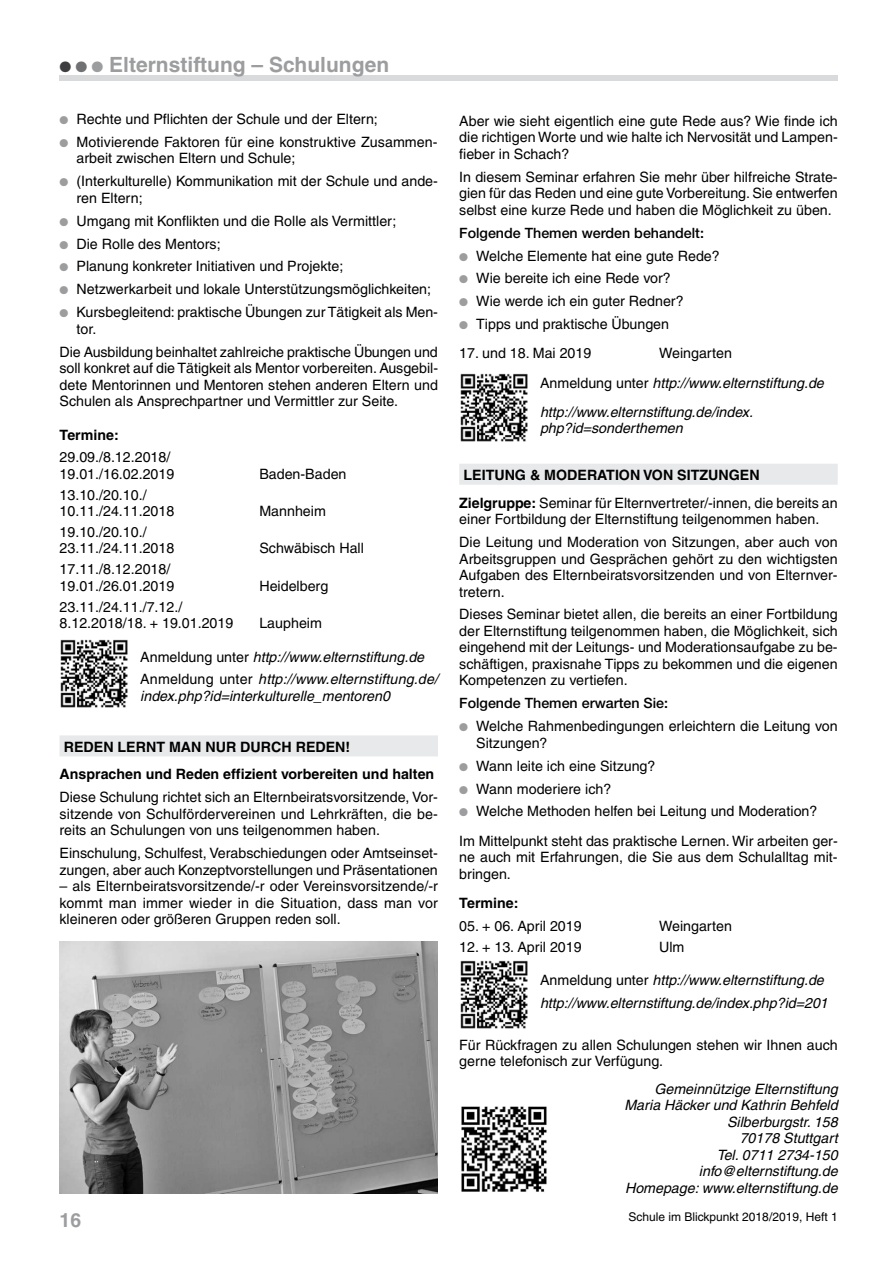
<style>
.page{position:relative;width:893px;height:1263px;background:#fff}
.page>*{position:absolute;margin:0;border:0;box-sizing:border-box;transform-origin:0 0}
.t1{font:700 21px "Helvetica";color:#9c9d9f}
.t2{font:700 19.5px "Helvetica";color:#9c9d9f}
.t3{font:14.25px/16.5px "Helvetica";color:#000}
.t4{font:italic 14.25px/16.5px "Helvetica";color:#000}
.t5{font:700 14.25px/27.5px "Helvetica";color:#000}
.t6{font:500 14.25px "Helvetica Neue";color:#000}
.t7{font:12px "Helvetica";color:#000}
.s1{color:#3e3e40}
.s2{color:#707173}
.s3{color:#9c9d9f}
.s4{font-style:normal}
.s5{font-weight:700}
</style>
<div class="page">
<div style="left:60px;top:75px;width:778px;height:6px;background:#d9dadb"></div>
<div style="left:60px;top:735px;width:378px;height:21px;background:#e8e9ea"></div>
<div style="left:459px;top:464px;width:379px;height:21px;background:#e8e9ea"></div>
<img style="left:60px;top:942px;width:378px;height:252px">
<img style="left:460px;top:373px;width:67px;height:69px">
<img style="left:460px;top:960px;width:67px;height:69px">
<img style="left:60px;top:639px;width:68px;height:69px">
<img style="left:461px;top:1106px;width:86px;height:86px">
<h1 class="t1" style="left:60px;top:52px;width:331px"><span class="s1">●</span> <span class="s2">●</span> ● Elternstiftung – Schulungen</h1>
<p class="t3" style="left:60px;top:111px;width:320px"><span class="s3">●</span> Rechte und Pflichten der Schule und der Eltern;</p>
<p class="t3" style="left:77px;top:134px;width:363px;text-indent:-17px"><span class="s3">●</span> Motivierende Faktoren für eine konstruktive Zusammen&shy;arbeit zwischen Eltern und Schule;</p>
<p class="t3" style="left:77px;top:173px;width:363px;text-indent:-17px"><span class="s3">●</span> (Interkulturelle) Kommunikation mit der Schule und ande&shy;ren Eltern;</p>
<p class="t3" style="left:60px;top:212px;width:338px"><span class="s3">●</span> Umgang mit Konflikten und die Rolle als Vermittler;</p>
<p class="t3" style="left:60px;top:235px;width:163px"><span class="s3">●</span> Die Rolle des Mentors;</p>
<p class="t3" style="left:60px;top:258px;width:285px"><span class="s3">●</span> Planung konkreter Initiativen und Projekte;</p>
<p class="t3" style="left:60px;top:281px;width:373px"><span class="s3">●</span> Netzwerkarbeit und lokale Unterstützungsmöglichkeiten;</p>
<p class="t3" style="left:77px;top:304px;width:363px;text-indent:-17px"><span class="s3">●</span> Kursbegleitend: praktische Übungen zur Tätigkeit als Men&shy;tor.</p>
<p class="t3" style="left:60px;top:343px;width:380px;text-align:justify">Die Ausbildung beinhaltet zahlreiche praktische Übungen und soll konkret auf die Tätigkeit als Mentor vorbereiten. Ausgebil&shy;dete Mentorinnen und Mentoren stehen anderen Eltern und Schulen als Ansprechpartner und Vermittler zur Seite.</p>
<p class="t5" style="left:60px;top:421px;width:61px">Termine:</p>
<p class="t3" style="left:60px;top:449px;width:116px">29.09./8.12.2018/<br>19.01./16.02.2019</p>
<p class="t3" style="left:259px;top:466px;width:89px">Baden-Baden</p>
<p class="t3" style="left:60px;top:486px;width:116px">13.10./20.10./<br>10.11./24.11.2018</p>
<p class="t3" style="left:60px;top:524px;width:116px">19.10./20.10./<br>23.11./24.11.2018</p>
<p class="t3" style="left:60px;top:561px;width:116px">17.11./8.12.2018/<br>19.01./26.01.2019</p>
<p class="t3" style="left:259px;top:503px;width:68px">Mannheim</p>
<p class="t3" style="left:259px;top:540px;width:106px">Schwäbisch Hall</p>
<p class="t3" style="left:259px;top:577px;width:70px">Heidelberg</p>
<p class="t3" style="left:60px;top:598px;width:175px">23.11./24.11./7.12./<br>8.12.2018/18. + 19.01.2019</p>
<p class="t3" style="left:259px;top:615px;width:64px">Laupheim</p>
<p class="t4" style="left:140px;top:645px;width:299px;line-height:22.8px"><span class="s4">Anmeldung unter</span> http://www.elternstiftung.de<br><span class="s4">Anmeldung unter</span> http://www.elternstiftung.de/</p>
<p class="t4" style="left:140px;top:688px;width:251px">index.php?id=interkulturelle_mentoren0</p>
<p class="t5" style="left:60px;top:733px;width:376px">REDEN LERNT MAN NUR DURCH REDEN!<br>Ansprachen und Reden effizient vorbereiten und halten</p>
<p class="t3" style="left:60px;top:789px;width:380px;text-align:justify">Diese Schulung richtet sich an Elternbeiratsvorsitzende, Vor&shy;sitzende von Schulfördervereinen und Lehrkräften, die be&shy;reits an Schulungen von uns teilgenommen haben.</p>
<p class="t3" style="left:60px;top:845px;width:380px">Einschulung, Schulfest, Verabschiedungen oder Amtseinset&shy;zungen, aber auch Konzeptvorstellungen und Präsentationen</p>
<p class="t3" style="left:60px;top:878px;width:380px;text-align:justify">– als Elternbeiratsvorsitzende/-r oder Vereinsvorsitzende/-r kommt man immer wieder in die Situation, dass man vor kleineren oder größeren Gruppen reden soll.</p>
<p class="t3" style="left:459px;top:113px;width:380px;text-align:justify">Aber wie sieht eigentlich eine gute Rede aus? Wie finde ich die richtigen Worte und wie halte ich Nervosität und Lampen&shy;fieber in Schach?</p>
<p class="t3" style="left:459px;top:168px;width:380px;text-align:justify">In diesem Seminar erfahren Sie mehr über hilfreiche Strate&shy;gien für das Reden und eine gute Vorbereitung. Sie entwerfen selbst eine kurze Rede und haben die Möglichkeit zu üben.</p>
<p class="t6" style="left:459px;top:224px;width:246px">Folgende Themen werden behandelt:</p>
<p class="t3" style="left:459px;top:247px;width:262px"><span class="s3">●</span> Welche Elemente hat eine gute Rede?</p>
<p class="t3" style="left:459px;top:270px;width:213px"><span class="s3">●</span> Wie bereite ich eine Rede vor?</p>
<p class="t3" style="left:459px;top:293px;width:226px"><span class="s3">●</span> Wie werde ich ein guter Redner?</p>
<p class="t3" style="left:459px;top:316px;width:211px"><span class="s3">●</span> Tipps und praktische Übungen</p>
<p class="t3" style="left:459px;top:345px;width:134px">17. und 18. Mai 2019</p>
<p class="t4" style="left:540px;top:339px;width:285px;line-height:29.2px;text-indent:119px"><span class="s4">Weingarten<br>Anmeldung unter</span> http://www.elternstiftung.de http://www.elternstiftung.de/index.</p>
<p class="t4" style="left:540px;top:420px;width:144px">php?id=sonderthemen</p>
<p class="t3" style="left:459px;top:461px;width:380px;line-height:27.5px"><span class="s5">LEITUNG &amp; MODERATION VON SITZUNGEN<br>Zielgruppe:</span> Seminar für Elternvertreter/-innen, die bereits an</p>
<p class="t3" style="left:459px;top:508px;width:380px;line-height:22.8px">einer Fortbildung der Elternstiftung teilgenommen haben.<br>Die Leitung und Moderation von Sitzungen, aber auch von</p>
<p class="t3" style="left:459px;top:550px;width:380px;text-align:justify">Arbeitsgruppen und Gesprächen gehört zu den wichtigsten Aufgaben des Elternbeiratsvorsitzenden und von Elternver&shy;tretern.</p>
<p class="t3" style="left:459px;top:606px;width:380px;text-align:justify">Dieses Seminar bietet allen, die bereits an einer Fortbildung der Elternstiftung teilgenommen haben, die Möglichkeit, sich eingehend mit der Leitungs- und Moderationsaufgabe zu be&shy;schäftigen, praxisnahe Tipps zu bekommen und die eigenen Kompetenzen zu vertiefen.</p>
<p class="t6" style="left:459px;top:695px;width:210px">Folgende Themen erwarten Sie:</p>
<p class="t3" style="left:476px;top:718px;width:363px;text-indent:-17px"><span class="s3">●</span> Welche Rahmenbedingungen erleichtern die Leitung von<br>Sitzungen?</p>
<p class="t3" style="left:459px;top:757px;width:198px"><span class="s3">●</span> Wann leite ich eine Sitzung?</p>
<p class="t3" style="left:459px;top:780px;width:154px"><span class="s3">●</span> Wann moderiere ich?</p>
<p class="t3" style="left:459px;top:797px;width:380px;line-height:29.2px"><span class="s3">●</span> Welche Methoden helfen bei Leitung und Moderation?<br>Im Mittelpunkt steht das praktische Lernen. Wir arbeiten ger-</p>
<p class="t3" style="left:459px;top:849px;width:380px">ne auch mit Erfahrungen, die Sie aus dem Schulalltag mit&shy;bringen.</p>
<p class="t5" style="left:459px;top:889px;width:61px">Termine:</p>
<p class="t3" style="left:459px;top:917px;width:124px">05. + 06. April 2019</p>
<p class="t3" style="left:659px;top:917px;width:75px">Weingarten</p>
<p class="t3" style="left:459px;top:938px;width:124px">12. + 13. April 2019</p>
<p class="t3" style="left:659px;top:938px;width:27px">Ulm</p>
<p class="t4" style="left:540px;top:968px;width:289px;line-height:22.8px"><span class="s4">Anmeldung unter</span> http://www.elternstiftung.de http://www.elternstiftung.de/index.php?id=201</p>
<p class="t3" style="left:459px;top:1037px;width:380px">Für Rückfragen zu allen Schulungen stehen wir Ihnen auch gerne telefonisch zur Verfügung.</p>
<p class="t4" style="left:624px;top:1080px;width:215px;text-align:right">Gemeinnützige Elternstiftung<br>Maria Häcker und Kathrin Behfeld<br>Silberburgstr. 158<br>70178 Stuttgart<br>Tel. 0711 2734-150 info@elternstiftung.de<br>Homepage: www.elternstiftung.de</p>
<h2 class="t2" style="left:60px;top:1208px;width:23px">16</h2>
<p class="t7" style="left:628px;top:1210px;width:211px">Schule im Blickpunkt 2018/2019, Heft 1</p>
</div>
